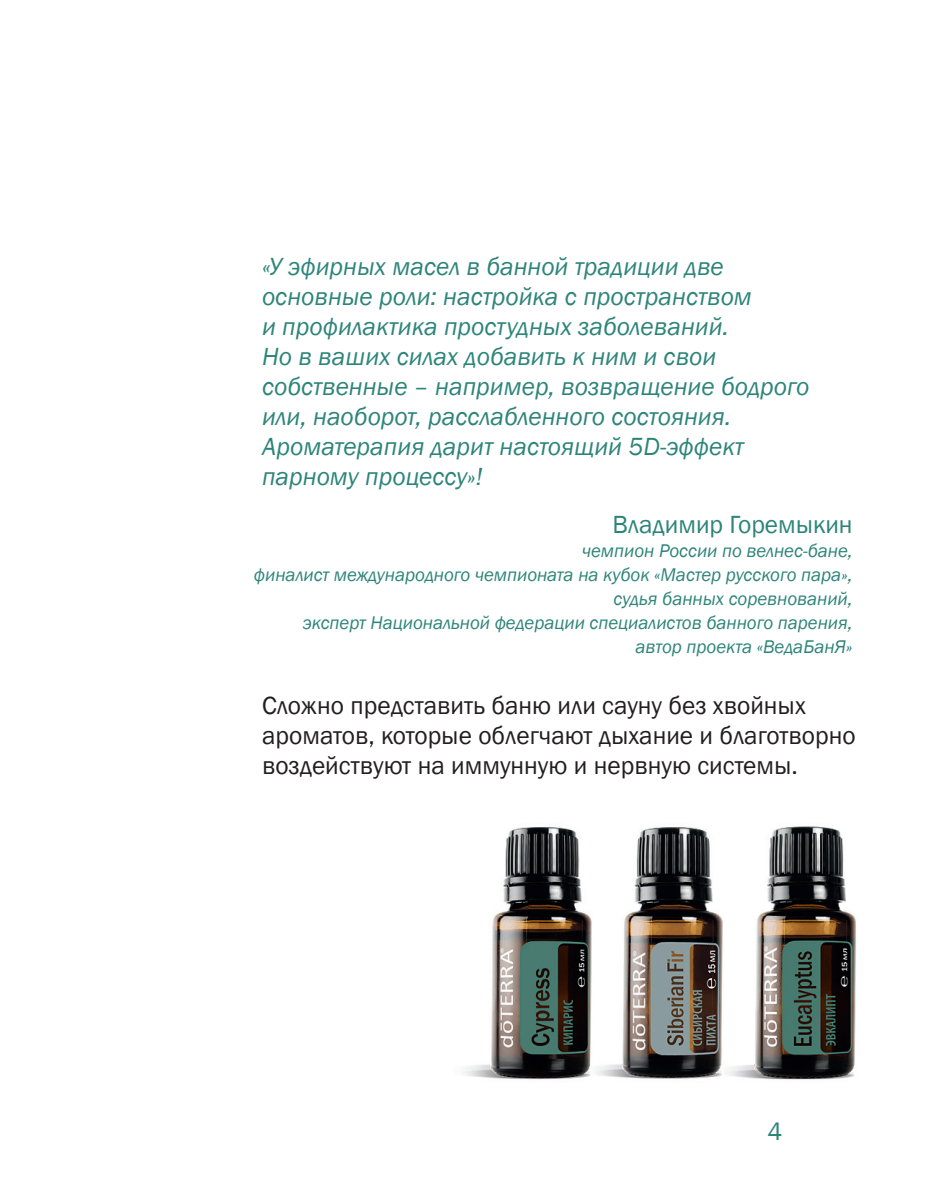
<style>
.page{position:relative;width:936px;height:1191px;background:#fff}
.page>*{position:absolute;margin:0;border:0;box-sizing:border-box;transform-origin:0 0}
.t1{font:italic 25.5px/30px "Franklin Gothic";color:#2d857a}
.t2{font:25.5px/30px "Franklin Gothic";color:#231f20}
.t3{font:25.5px "Franklin Gothic";color:#2d857a}
.t4{font:italic 18.9px "Franklin Gothic";letter-spacing:-.005em;color:#2d857a}
</style>
<div class="page">
<img style="left:463px;top:826px;width:393px;height:254px">
<p class="t1" style="left:262px;top:252px;width:481px">«У эфирных масел в банной традиции две основные роли: настройка с пространством и профилактика простудных заболеваний.</p>
<p class="t1" style="left:262px;top:342px;width:549px">Но в ваших силах добавить к ним и свои собственные – например, возвращение бодрого или, наоборот, расслабленного состояния.<br>Ароматерапия дарит настоящий 5D-эффект парному процессу»!</p>
<p class="t3" style="left:612px;top:508px;width:241px">Владимир Горемыкин</p>
<p class="t4" style="left:582px;top:538px;width:272px">чемпион России по велнес-бане,</p>
<p class="t4" style="left:254px;top:562px;width:600px">финалист международного чемпионата на кубок «Мастер русского пара»,</p>
<p class="t4" style="left:613px;top:586px;width:240px">судья банных соревнований,</p>
<p class="t4" style="left:303px;top:610px;width:551px">эксперт Национальной федерации специалистов банного парения,</p>
<p class="t4" style="left:635px;top:634px;width:218px">автор проекта «ВедаБанЯ»</p>
<p class="t2" style="left:262px;top:691px;width:595px">Сложно представить баню или сауну без хвойных ароматов, которые облегчают дыхание и благотворно воздействуют на иммунную и нервную системы.</p>
<p class="t3" style="left:767px;top:1115px;width:16px">4</p>
</div>
